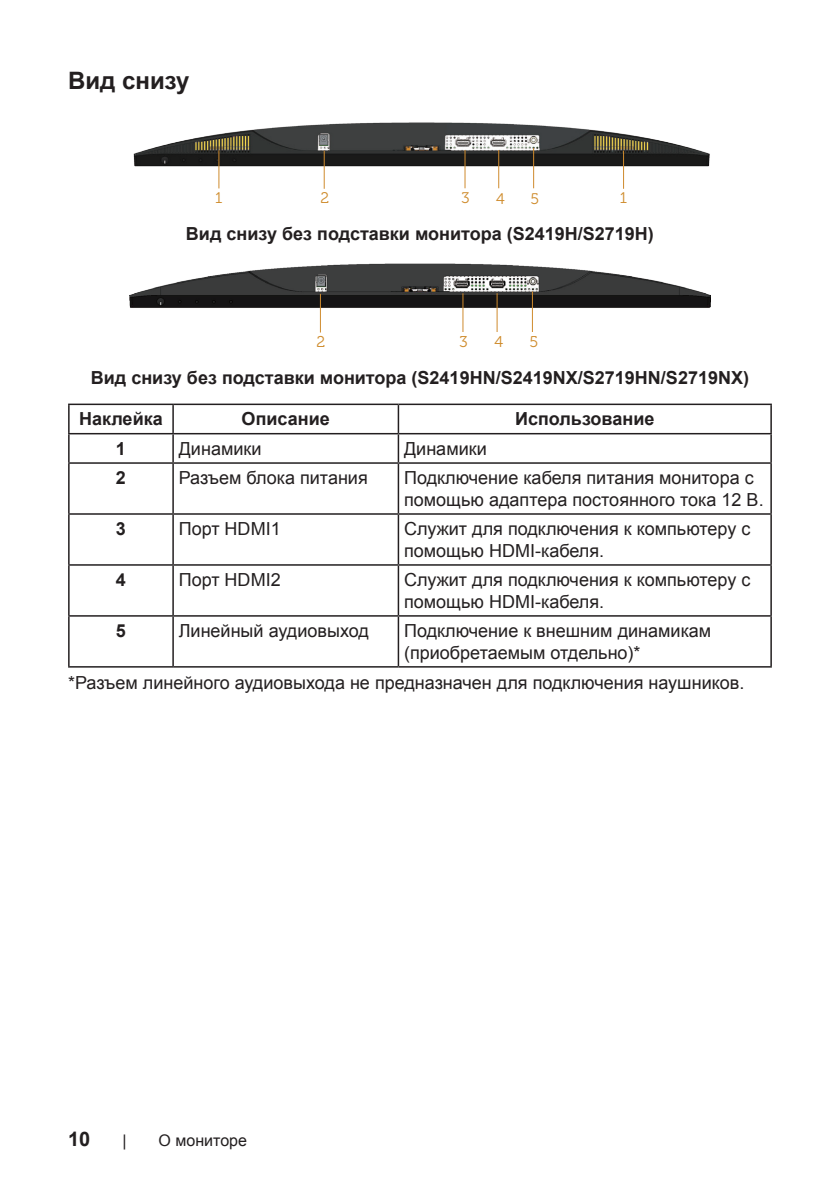
<style>
.page{position:relative;width:840px;height:1191px;background:#fff}
.page>*{position:absolute;margin:0;border:0;box-sizing:border-box;transform-origin:0 0}
.Head_3{font:700 24px "Arial";color:#231f20}
.t1{font:700 20px "Arial";color:#231f20}
.text{font:18px/21.6px "Arial";color:#231f20}
.text-2{font:700 18px "Arial";color:#231f20}
.t2{font:16px "Arial";color:#231f20}
.t3{font:15.6px "Museo For Dell 300";color:#cf8c2d}
.t4{font:15.4px "Museo For Dell 300";color:#cf8c2d}
</style>
<div class="page">
<img style="left:133px;top:122px;width:576px;height:48px">
<hr style="left:323px;top:151px;width:1px;height:38px;background:#cf8b2e">
<hr style="left:464px;top:150px;width:1px;height:38px;background:#cf8b2e">
<hr style="left:498px;top:150px;width:1px;height:38px;background:#cf8b2e">
<hr style="left:533px;top:148px;width:1px;height:40px;background:#cf8b2e">
<hr style="left:218px;top:150px;width:1px;height:38px;background:#cf8b2e">
<hr style="left:622px;top:151px;width:1px;height:38px;background:#cf8b2e">
<img style="left:130px;top:263px;width:579px;height:49px">
<hr style="left:320px;top:294px;width:1px;height:38px;background:#cf8b2e">
<hr style="left:462px;top:293px;width:1px;height:39px;background:#cf8b2e">
<hr style="left:496px;top:293px;width:1px;height:39px;background:#cf8b2e">
<hr style="left:531px;top:291px;width:1px;height:41px;background:#cf8b2e">
<hr style="left:68px;top:403px;width:105px;height:2px;background:#231f20">
<hr style="left:68px;top:405px;width:2px;height:28px;background:#231f20">
<hr style="left:173px;top:403px;width:225px;height:2px;background:#231f20">
<hr style="left:172px;top:405px;width:2px;height:28px;background:#231f20">
<hr style="left:398px;top:403px;width:373px;height:2px;background:#231f20">
<hr style="left:397px;top:405px;width:2px;height:28px;background:#231f20">
<hr style="left:68px;top:433px;width:105px;height:1px;background:#231f20">
<hr style="left:68px;top:434px;width:2px;height:28px;background:#231f20">
<hr style="left:173px;top:433px;width:225px;height:1px;background:#231f20">
<hr style="left:172px;top:434px;width:2px;height:28px;background:#231f20">
<hr style="left:398px;top:433px;width:373px;height:1px;background:#231f20">
<hr style="left:397px;top:434px;width:2px;height:28px;background:#231f20">
<svg style="left:770px;top:405px;width:1px;height:57px"></svg>
<hr style="left:68px;top:462px;width:105px;height:2px;background:#231f20">
<hr style="left:68px;top:464px;width:2px;height:49px;background:#231f20">
<hr style="left:173px;top:462px;width:225px;height:2px;background:#231f20">
<hr style="left:172px;top:464px;width:2px;height:49px;background:#231f20">
<hr style="left:398px;top:462px;width:373px;height:2px;background:#231f20">
<hr style="left:397px;top:464px;width:2px;height:49px;background:#231f20">
<hr style="left:770px;top:464px;width:1px;height:49px;background:#231f20">
<hr style="left:68px;top:513px;width:105px;height:2px;background:#231f20">
<hr style="left:68px;top:515px;width:2px;height:49px;background:#231f20">
<hr style="left:173px;top:513px;width:225px;height:2px;background:#231f20">
<hr style="left:172px;top:515px;width:2px;height:49px;background:#231f20">
<hr style="left:398px;top:513px;width:373px;height:2px;background:#231f20">
<hr style="left:397px;top:515px;width:2px;height:49px;background:#231f20">
<hr style="left:770px;top:515px;width:1px;height:49px;background:#231f20">
<hr style="left:68px;top:564px;width:105px;height:1px;background:#231f20">
<hr style="left:68px;top:565px;width:2px;height:50px;background:#231f20">
<hr style="left:173px;top:564px;width:225px;height:1px;background:#231f20">
<hr style="left:172px;top:565px;width:2px;height:50px;background:#231f20">
<hr style="left:398px;top:564px;width:373px;height:1px;background:#231f20">
<hr style="left:397px;top:565px;width:2px;height:50px;background:#231f20">
<hr style="left:770px;top:565px;width:1px;height:50px;background:#231f20">
<hr style="left:68px;top:615px;width:105px;height:1px;background:#231f20">
<hr style="left:68px;top:616px;width:2px;height:50px;background:#231f20">
<hr style="left:173px;top:615px;width:225px;height:1px;background:#231f20">
<hr style="left:172px;top:616px;width:2px;height:50px;background:#231f20">
<hr style="left:398px;top:615px;width:373px;height:1px;background:#231f20">
<hr style="left:397px;top:616px;width:2px;height:50px;background:#231f20">
<hr style="left:770px;top:616px;width:1px;height:50px;background:#231f20">
<hr style="left:68px;top:666px;width:105px;height:1px;background:#231f20">
<hr style="left:173px;top:666px;width:225px;height:1px;background:#231f20">
<hr style="left:398px;top:666px;width:373px;height:1px;background:#231f20">
<p class="Head_3" style="left:68px;top:64px;width:123px">Вид снизу</p>
<p class="t4" style="left:215px;top:189px;width:9px">1</p>
<p class="t4" style="left:320px;top:190px;width:10px">2</p>
<p class="t4" style="left:461px;top:190px;width:10px">3</p>
<p class="t4" style="left:495px;top:190px;width:10px">4</p>
<p class="t4" style="left:530px;top:190px;width:10px">5</p>
<p class="t4" style="left:619px;top:190px;width:9px">1</p>
<p class="text-2" style="left:186px;top:222px;width:469px">Вид снизу без подставки монитора (S2419H/S2719H)</p>
<p class="t3" style="left:316px;top:333px;width:10px">2</p>
<p class="t3" style="left:459px;top:333px;width:10px">3</p>
<p class="t3" style="left:494px;top:334px;width:10px">4</p>
<p class="t3" style="left:529px;top:334px;width:10px">5</p>
<p class="text-2" style="left:91px;top:366px;width:659px">Вид снизу без подставки монитора (S2419HN/S2419NX/S2719HN/S2719NX)</p>
<p class="text-2" style="left:79px;top:407px;width:85px">Наклейка</p>
<p class="text-2" style="left:241px;top:407px;width:90px">Описание</p>
<p class="text-2" style="left:515px;top:407px;width:141px">Использование</p>
<p class="text-2" style="left:116px;top:436px;width:12px">1</p>
<p class="text" style="left:179px;top:438px;width:84px">Динамики</p>
<p class="text" style="left:404px;top:438px;width:84px">Динамики</p>
<p class="text-2" style="left:116px;top:466px;width:12px">2</p>
<p class="text" style="left:179px;top:467px;width:190px">Разъем блока питания</p>
<p class="text" style="left:404px;top:467px;width:361px">Подключение кабеля питания монитора с помощью адаптера постоянного тока 12 В.</p>
<p class="text-2" style="left:116px;top:517px;width:12px">3</p>
<p class="text" style="left:179px;top:518px;width:103px">Порт HDMI1</p>
<p class="text" style="left:404px;top:518px;width:347px">Служит для подключения к компьютеру с помощью HDMI-кабеля.</p>
<p class="text-2" style="left:116px;top:568px;width:12px">4</p>
<p class="text" style="left:179px;top:569px;width:103px">Порт HDMI2</p>
<p class="text" style="left:404px;top:569px;width:347px">Служит для подключения к компьютеру с помощью HDMI-кабеля.</p>
<p class="text-2" style="left:116px;top:619px;width:12px">5</p>
<p class="text" style="left:179px;top:620px;width:191px">Линейный аудиовыход</p>
<p class="text" style="left:404px;top:620px;width:308px">Подключение к внешним динамикам (приобретаемым отдельно)*</p>
<p class="text" style="left:68px;top:672px;width:677px">*Разъем линейного аудиовыхода не предназначен для подключения наушников.</p>
<p class="t1" style="left:68px;top:1125px;width:24px">10</p>
<p class="t2" style="left:122px;top:1129px;width:6px">|</p>
<p class="t2" style="left:158px;top:1129px;width:90px">О мониторе</p>
</div>
